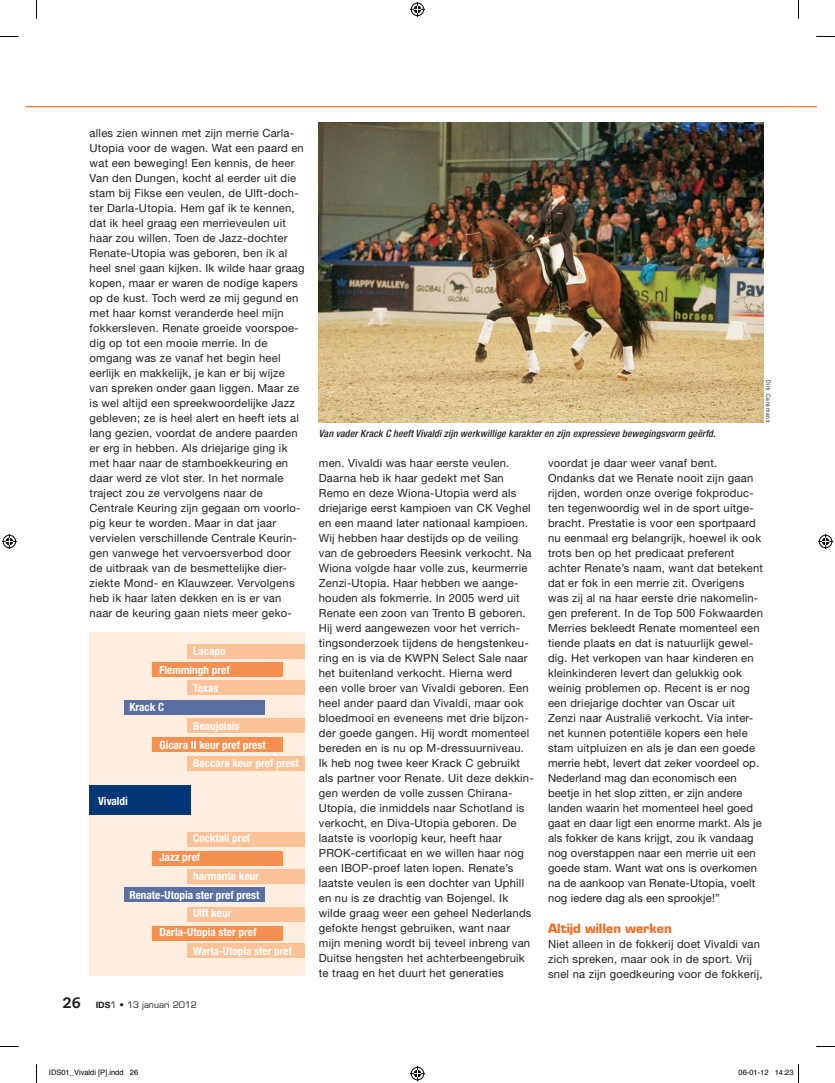
<style>
.page{position:relative;width:835px;height:1083px;background:#fff}
.page>*{position:absolute;margin:0;border:0;box-sizing:border-box;transform-origin:0 0}
.t1{font:800 15px "Caecilia LT Std";color:#231f20}
.t2{font:700 12.5px "Eurostile LT Std";color:#f36e21}
.t3{font:11.25px/15px "Helvetica Neue LT Std";letter-spacing:.02em;color:#231f20}
.t4{font:700 condensed 11.25px "Helvetica Neue LT Std";color:#fff}
.t5{font:italic 500 condensed 10px "Helvetica Neue LT Std";letter-spacing:.01em;color:#231f20}
.t6{font:8.75px "Eurostile LT Std";color:#231f20}
.t7{font:7.5px "Helvetica";color:#000}
.t8{font:6.25px "Helvetica Neue LT Std";letter-spacing:.16em;color:#231f20;scale:.8 1}
.s1{font-family:"Helvetica Neue LT Std";font-weight:700}
</style>
<div class="page">
<div style="left:90px;top:632px;width:215px;height:343px;background:#feeee0"></div>
<div style="left:188px;top:644px;width:117px;height:15px;background:#fbc197"></div>
<div style="left:188px;top:680px;width:117px;height:15px;background:#fbc197"></div>
<div style="left:188px;top:718px;width:117px;height:15px;background:#fbc197"></div>
<div style="left:188px;top:756px;width:117px;height:14px;background:#fbc197"></div>
<div style="left:188px;top:832px;width:117px;height:14px;background:#fbc197"></div>
<div style="left:90px;top:785px;width:101px;height:30px;background:#013775"></div>
<div style="left:188px;top:869px;width:117px;height:15px;background:#fbc197"></div>
<div style="left:188px;top:907px;width:117px;height:14px;background:#fbc197"></div>
<div style="left:188px;top:943px;width:117px;height:15px;background:#fbc197"></div>
<div style="left:152px;top:662px;width:131px;height:15px;background:#f69050"></div>
<div style="left:152px;top:737px;width:131px;height:14px;background:#f69050"></div>
<div style="left:152px;top:851px;width:131px;height:14px;background:#f69050"></div>
<div style="left:124px;top:887px;width:141px;height:14px;background:#596ea1"></div>
<div style="left:124px;top:700px;width:141px;height:15px;background:#596ea1"></div>
<div style="left:152px;top:926px;width:131px;height:14px;background:#f69050"></div>
<img style="left:319px;top:122px;width:444px;height:300px">
<svg style="left:798px;top:106px;width:18px;height:1px"></svg>
<hr style="left:26px;top:106px;width:772px;height:1px;background:#f36e21">
<svg style="left:0;top:36px;width:19px;height:1px"></svg>
<svg style="left:816px;top:36px;width:19px;height:1px"></svg>
<svg style="left:0;top:1046px;width:19px;height:1px"></svg>
<svg style="left:816px;top:1046px;width:19px;height:1px"></svg>
<svg style="left:36px;top:0;width:1px;height:19px"></svg>
<svg style="left:36px;top:1064px;width:1px;height:19px"></svg>
<svg style="left:798px;top:0;width:1px;height:19px"></svg>
<svg style="left:410px;top:2px;width:15px;height:15px"></svg>
<svg style="left:410px;top:1066px;width:15px;height:15px"></svg>
<svg style="left:2px;top:534px;width:15px;height:15px"></svg>
<svg style="left:818px;top:534px;width:15px;height:15px"></svg>
<svg style="left:798px;top:1064px;width:1px;height:19px"></svg>
<p class="t3" style="left:90px;top:126px;width:216px">alles zien winnen met zijn merrie Carla-Utopia voor de wagen. Wat een paard en wat een beweging! Een kennis, de heer Van den Dungen, kocht al eerder uit die stam bij Fikse een veulen, de Ulft-doch&shy;ter Darla-Utopia. Hem gaf ik te kennen, dat ik heel graag een merrieveulen uit haar zou willen. Toen de Jazz-dochter Renate-Utopia was geboren, ben ik al heel snel gaan kijken. Ik wilde haar graag kopen, maar er waren de nodige kapers op de kust. Toch werd ze mij gegund en met haar komst veranderde heel mijn fokkersleven. Renate groeide voorspoe&shy;dig op tot een mooie merrie. In de omgang was ze vanaf het begin heel eerlijk en makkelijk, je kan er bij wijze van spreken onder gaan liggen. Maar ze is wel altijd een spreekwoordelijke Jazz gebleven; ze is heel alert en heeft iets al lang gezien, voordat de andere paarden er erg in hebben. Als driejarige ging ik met haar naar de stamboekkeuring en daar werd ze vlot ster. In het normale traject zou ze vervolgens naar de Centrale Keuring zijn gegaan om voorlo&shy;pig keur te worden. Maar in dat jaar vervielen verschillende Centrale Keurin&shy;gen vanwege het vervoersverbod door de uitbraak van de besmettelijke dier&shy;ziekte Mond- en Klauwzeer. Vervolgens heb ik haar laten dekken en is er van naar de keuring gaan niets meer geko-</p>
<p class="t4" style="left:193px;top:644px;width:34px">Lacapo</p>
<p class="t4" style="left:159px;top:663px;width:72px">Flemmingh pref</p>
<p class="t4" style="left:193px;top:681px;width:27px">Texas</p>
<p class="t4" style="left:129px;top:700px;width:36px">Krack C</p>
<p class="t4" style="left:193px;top:719px;width:48px">Beaujolais</p>
<p class="t4" style="left:159px;top:738px;width:108px">Gicara II keur pref prest</p>
<p class="t4" style="left:193px;top:756px;width:107px">Baccara keur pref prest</p>
<p class="t4" style="left:98px;top:794px;width:31px">Vivaldi</p>
<p class="t4" style="left:193px;top:831px;width:59px">Cocktail pref</p>
<p class="t4" style="left:159px;top:850px;width:42px">Jazz pref</p>
<p class="t4" style="left:193px;top:869px;width:67px">harmante keur</p>
<p class="t4" style="left:129px;top:888px;width:131px">Renate-Utopia ster pref prest</p>
<p class="t4" style="left:193px;top:906px;width:40px">Ulft keur</p>
<p class="t4" style="left:159px;top:925px;width:98px">Darla-Utopia ster pref</p>
<p class="t4" style="left:193px;top:944px;width:100px">Warla-Utopia ster pref</p>
<p class="t1" style="left:63px;top:993px;width:19px">26</p>
<p class="t6" style="left:96px;top:999px;width:103px"><span class="s1">IDS</span>1 • 13 januari 2012</p>
<p class="t5" style="left:319px;top:428px;width:398px">Van vader Krack C heeft Vivaldi zijn werkwillige karakter en zijn expressieve bewegingsvorm geërfd.</p>
<p class="t8" style="left:772px;top:380px;width:55px;rotate:90deg">Dirk Caremans</p>
<p class="t3" style="left:319px;top:456px;width:216px">men. Vivaldi was haar eerste veulen.<br>Daarna heb ik haar gedekt met San Remo en deze Wiona-Utopia werd als driejarige eerst kampioen van CK Veghel en een maand later nationaal kampioen.<br>Wij hebben haar destijds op de veiling van de gebroeders Reesink verkocht. Na Wiona volgde haar volle zus, keurmerrie Zenzi-Utopia. Haar hebben we aange&shy;houden als fokmerrie. In 2005 werd uit Renate een zoon van Trento B geboren.<br>Hij werd aangewezen voor het verrich&shy;tingsonderzoek tijdens de hengstenkeu&shy;ring en is via de KWPN Select Sale naar het buitenland verkocht. Hierna werd een volle broer van Vivaldi geboren. Een heel ander paard dan Vivaldi, maar ook bloedmooi en eveneens met drie bijzon&shy;der goede gangen. Hij wordt momenteel bereden en is nu op M-dressuurniveau.<br>Ik heb nog twee keer Krack C gebruikt als partner voor Renate. Uit deze dekkin&shy;gen werden de volle zussen Chirana-Utopia, die inmiddels naar Schotland is verkocht, en Diva-Utopia geboren. De laatste is voorlopig keur, heeft haar PROK-certificaat en we willen haar nog een IBOP-proef laten lopen. Renate’s laatste veulen is een dochter van Uphill en nu is ze drachtig van Bojengel. Ik wilde graag weer een geheel Nederlands gefokte hengst gebruiken, want naar mijn mening wordt bij teveel inbreng van Duitse hengsten het achterbeengebruik te traag en het duurt het generaties</p>
<p class="t3" style="left:548px;top:455px;width:216px">voordat je daar weer vanaf bent.<br>Ondanks dat we Renate nooit zijn gaan rijden, worden onze overige fokproduc&shy;ten tegenwoordig wel in de sport uitge&shy;bracht. Prestatie is voor een sportpaard nu eenmaal erg belangrijk, hoewel ik ook trots ben op het predicaat preferent achter Renate’s naam, want dat betekent dat er fok in een merrie zit. Overigens was zij al na haar eerste drie nakomelin&shy;gen preferent. In de Top 500 Fokwaarden Merries bekleedt Renate momenteel een tiende plaats en dat is natuurlijk gewel&shy;dig. Het verkopen van haar kinderen en kleinkinderen levert dan gelukkig ook weinig problemen op. Recent is er nog een driejarige dochter van Oscar uit Zenzi naar Australië verkocht. Via inter&shy;net kunnen potentiële kopers een hele stam uitpluizen en als je dan een goede merrie hebt, levert dat zeker voordeel op.<br>Nederland mag dan economisch een beetje in het slop zitten, er zijn andere landen waarin het momenteel heel goed gaat en daar ligt een enorme markt. Als je als fokker de kans krijgt, zou ik vandaag nog overstappen naar een merrie uit een goede stam. Want wat ons is overkomen na de aankoop van Renate-Utopia, voelt nog iedere dag als een sprookje!”</p>
<p class="t2" style="left:548px;top:920px;width:125px">Altijd willen werken</p>
<p class="t3" style="left:548px;top:936px;width:216px">Niet alleen in de fokkerij doet Vivaldi van zich spreken, maar ook in de sport. Vrij snel na zijn goedkeuring voor de fokkerij,</p>
<p class="t7" style="left:49px;top:1067px;width:91px">IDS01_Vivaldi [P].indd 26</p>
<p class="t7" style="left:738px;top:1067px;width:57px">06-01-12 14:23</p>
</div>
